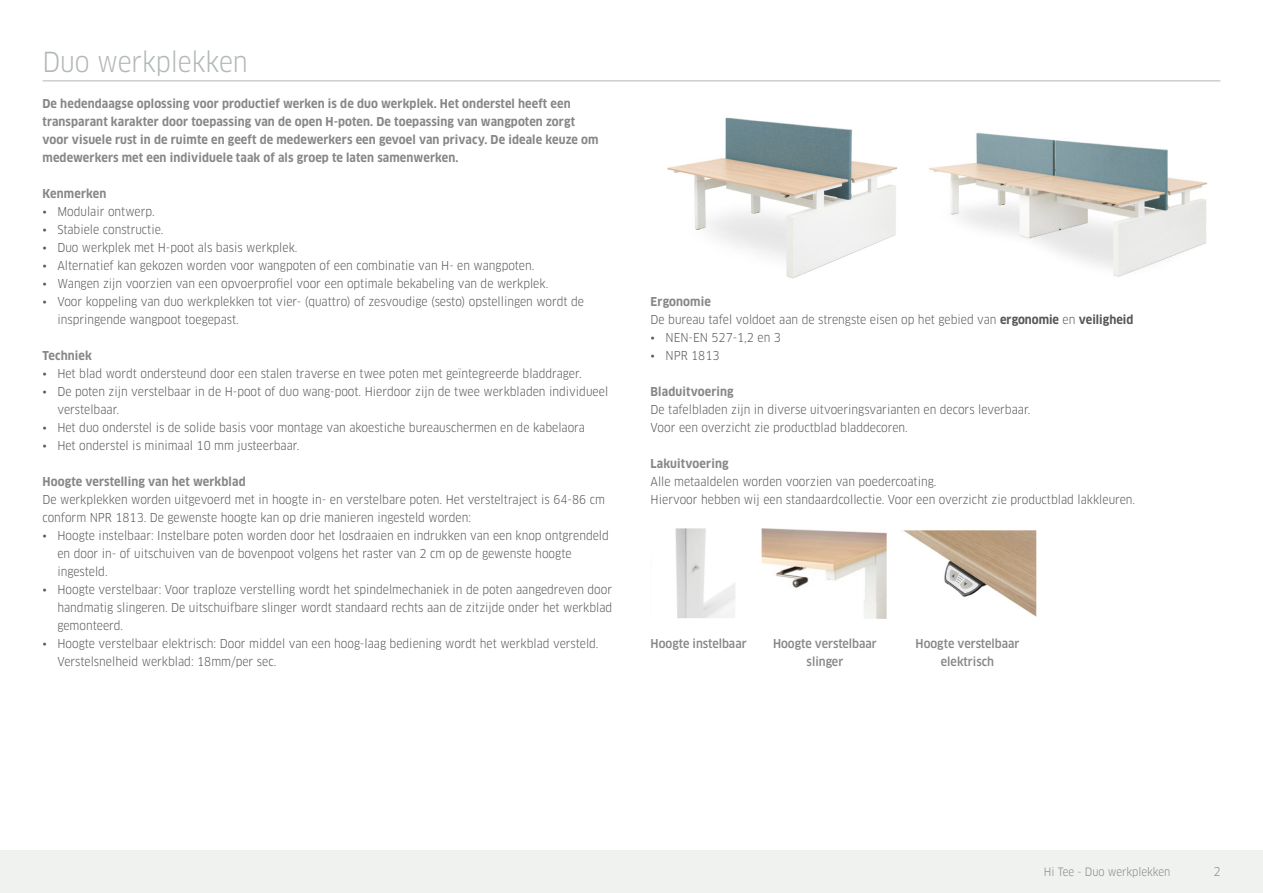
<style>
.page{position:relative;width:1263px;height:893px;background:#fff}
.page>*{position:absolute;margin:0;border:0;box-sizing:border-box;transform-origin:0 0}
.t1{font:27px "Clan Narrow";letter-spacing:-.005em;color:#b1b8b6}
.t2{font:12px/18px "Clan Narrow";color:#575756}
.t3{font:700 12px/18px "Clan Narrow";letter-spacing:.01em;color:#878787}
.t4{font:500 12px/18px "Clan Narrow";color:#878787;text-align:center}
.t5{font:12px "Clan Narrow";color:#878787}
.t6{font:11.25px "Clan Narrow";letter-spacing:-.005em;color:#878787}
.s1{font-weight:700;color:#878787}
.s2{font-weight:700}
</style>
<div class="page">
<div style="left:0;top:850px;width:1263px;height:43px;background:#f0f2f0"></div>
<hr style="left:43px;top:81px;width:1177px;height:1px;background:#b1b8b6">
<img style="left:667px;top:117px;width:231px;height:162px">
<img style="left:929px;top:132px;width:279px;height:145px">
<img style="left:675px;top:528px;width:362px;height:90px">
<h1 class="t1" style="left:43px;top:45px;width:207px">Duo werkplekken</h1>
<p class="t3" style="left:43px;top:95px;width:557px">De hedendaagse oplossing voor productief werken is de duo werkplek. Het onderstel heeft een transparant karakter door toepassing van de open H-poten. De toepassing van wangpoten zorgt voor visuele rust in de ruimte en geeft de medewerkers een gevoel van privacy. De ideale keuze om medewerkers met een individuele taak of als groep te laten samenwerken.</p>
<p class="t3" style="left:43px;top:185px;width:65px">Kenmerken</p>
<p class="t2" style="left:43px;top:203px;width:114px">• Modulair ontwerp.</p>
<p class="t2" style="left:43px;top:221px;width:123px">• Stabiele constructie.</p>
<p class="t2" style="left:43px;top:239px;width:257px">• Duo werkplek met H-poot als basis werkplek.</p>
<p class="t2" style="left:43px;top:257px;width:493px">• Alternatief kan gekozen worden voor wangpoten of een combinatie van H- en wangpoten.</p>
<p class="t2" style="left:43px;top:275px;width:507px">• Wangen zijn voorzien van een opvoerprofiel voor een optimale bekabeling van de werkplek.</p>
<p class="t2" style="left:57px;top:293px;width:528px;text-indent:-15px">• Voor koppeling van duo werkplekken tot vier- (quattro) of zesvoudige (sesto) opstellingen wordt de inspringende wangpoot toegepast.</p>
<p class="t3" style="left:43px;top:347px;width:51px">Techniek</p>
<p class="t2" style="left:43px;top:365px;width:541px">• Het blad wordt ondersteund door een stalen traverse en twee poten met geïntegreerde bladdrager.</p>
<p class="t2" style="left:57px;top:383px;width:552px;text-indent:-15px">• De poten zijn verstelbaar in de H-poot of duo wang-poot. Hierdoor zijn de twee werkbladen individueel verstelbaar.</p>
<p class="t2" style="left:43px;top:419px;width:544px">• Het duo onderstel is de solide basis voor montage van akoestiche bureauschermen en de kabelaora</p>
<p class="t2" style="left:43px;top:437px;width:258px">• Het onderstel is minimaal 10 mm justeerbaar.</p>
<p class="t3" style="left:43px;top:473px;width:205px">Hoogte verstelling van het werkblad</p>
<p class="t2" style="left:43px;top:491px;width:564px">De werkplekken worden uitgevoerd met in hoogte in- en verstelbare poten. Het versteltraject is 64-86 cm conform NPR 1813. De gewenste hoogte kan op drie manieren ingesteld worden:</p>
<p class="t2" style="left:57px;top:527px;width:553px;text-indent:-15px">• Hoogte instelbaar: Instelbare poten worden door het losdraaien en indrukken van een knop ontgrendeld en door in- of uitschuiven van de bovenpoot volgens het raster van 2 cm op de gewenste hoogte ingesteld.</p>
<p class="t2" style="left:57px;top:581px;width:556px;text-align:justify;text-indent:-15px">• Hoogte verstelbaar: Voor traploze verstelling wordt het spindelmechaniek in de poten aangedreven door handmatig slingeren. De uitschuifbare slinger wordt standaard rechts aan de zitzijde onder het werkblad gemonteerd.</p>
<p class="t2" style="left:57px;top:635px;width:543px;text-indent:-15px">• Hoogte verstelbaar elektrisch: Door middel van een hoog-laag bediening wordt het werkblad versteld.<br>Verstelsnelheid werkblad: 18mm/per sec.</p>
<p class="t4" style="left:651px;top:635px;width:98px">Hoogte instelbaar</p>
<p class="t4" style="left:773px;top:635px;width:105px">Hoogte verstelbaar slinger</p>
<p class="t4" style="left:915px;top:635px;width:105px">Hoogte verstelbaar elektrisch</p>
<p class="t2" style="left:651px;top:293px;width:484px"><span class="s1">Ergonomie<br></span>De bureau tafel voldoet aan de strengste eisen op het gebied van <span class="s2">ergonomie</span> en <span class="s2">veiligheid</span></p>
<p class="t2" style="left:651px;top:329px;width:132px">• NEN-EN 527-1,2 en 3</p>
<p class="t2" style="left:651px;top:347px;width:70px">• NPR 1813</p>
<p class="t3" style="left:651px;top:383px;width:85px">Bladuitvoering</p>
<p class="t2" style="left:651px;top:401px;width:381px">De tafelbladen zijn in diverse uitvoeringsvarianten en decors leverbaar.<br>Voor een overzicht zie productblad bladdecoren.</p>
<p class="t3" style="left:651px;top:455px;width:79px">Lakuitvoering</p>
<p class="t2" style="left:651px;top:473px;width:486px">Alle metaaldelen worden voorzien van poedercoating.<br>Hiervoor hebben wij een standaardcollectie. Voor een overzicht zie productblad lakkleuren.</p>
<p class="t6" style="left:1044px;top:865px;width:128px">Hi Tee - Duo werkplekken</p>
<p class="t5" style="left:1213px;top:864px;width:9px">2</p>
</div>
